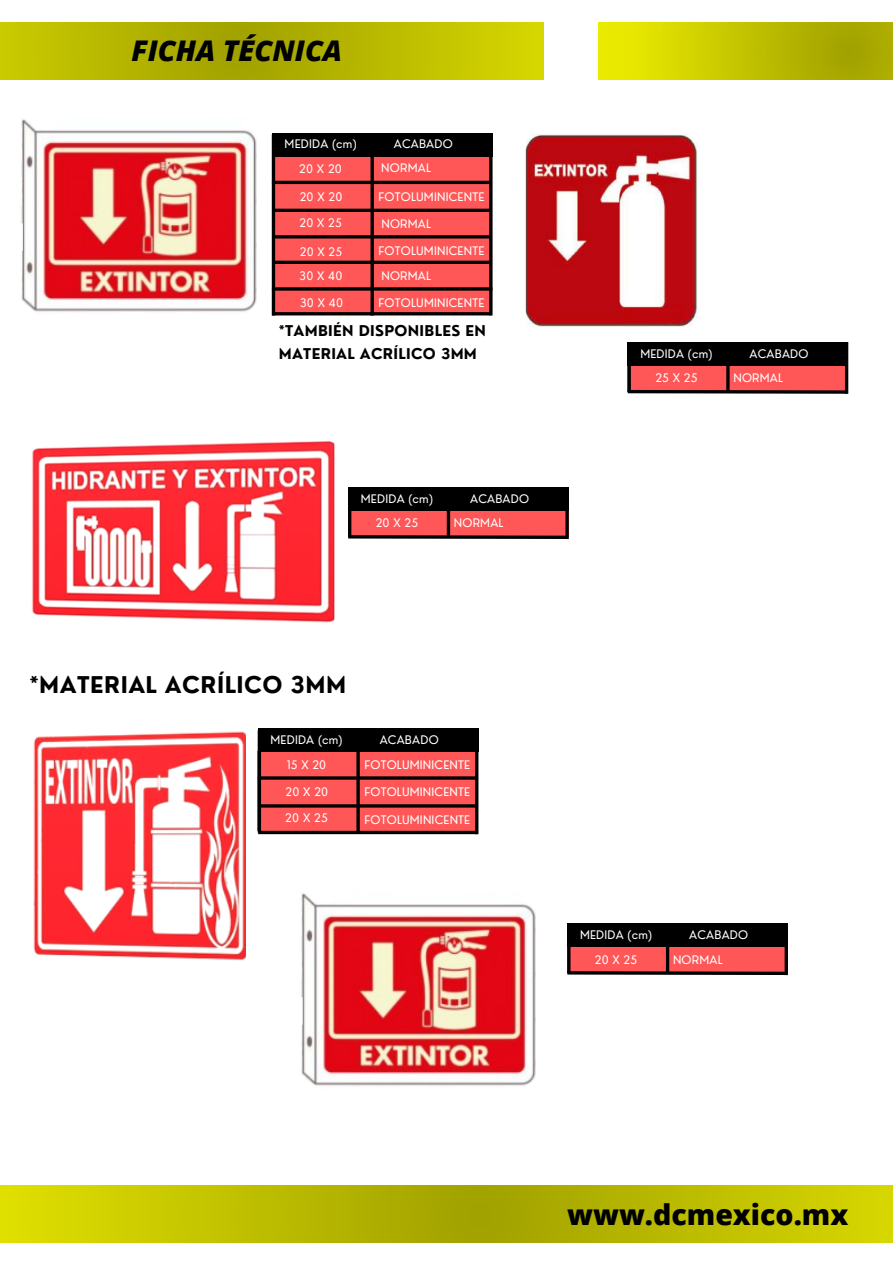
<style>
.page{position:relative;width:893px;height:1264px;background:#fff}
.page>*{position:absolute;margin:0;border:0;box-sizing:border-box;transform-origin:0 0}
.t1{font:800 28.5px "Open Sans";color:#000}
.t2{font:italic 800 28.5px "Open Sans";color:#000}
.t3{font:700 22.5px "Nourd";letter-spacing:.02em;color:#000}
.t4{font:700 14.55px/22.5px "Nourd";letter-spacing:.02em;color:#000}
.t5{font:11.55px/24.8px "Nourd";letter-spacing:.02em;color:#fff;text-align:center}
</style>
<div class="page">
<img style="left:0;top:1185px;width:892px;height:57px">
<img style="left:0;top:22px;width:543px;height:57px">
<img style="left:598px;top:22px;width:294px;height:58px">
<div style="left:348px;top:510px;width:220px;height:27px;background:#ff5757"></div>
<div style="left:348px;top:487px;width:220px;height:24px;background:#000"></div>
<svg style="left:348px;top:533px;width:221px;height:7px"></svg>
<hr style="left:446px;top:489px;width:4px;height:48px;background:#000">
<hr style="left:565px;top:487px;width:3px;height:52px;background:#000">
<hr style="left:348px;top:489px;width:3px;height:48px;background:#000">
<img style="left:32px;top:441px;width:303px;height:182px">
<img style="left:21px;top:119px;width:235px;height:193px">
<div style="left:272px;top:155px;width:219px;height:159px;background:#ff5757"></div>
<div style="left:272px;top:133px;width:220px;height:23px;background:#000"></div>
<hr style="left:272px;top:181px;width:219px;height:3px;background:#000">
<hr style="left:272px;top:235px;width:218px;height:3px;background:#000">
<svg style="left:370px;top:156px;width:4px;height:156px"></svg>
<hr style="left:272px;top:312px;width:218px;height:3px;background:#000">
<svg style="left:275px;top:287px;width:214px;height:4px"></svg>
<hr style="left:272px;top:261px;width:217px;height:3px;background:#000">
<hr style="left:272px;top:209px;width:218px;height:3px;background:#000">
<hr style="left:489px;top:134px;width:3px;height:181px;background:#000">
<hr style="left:272px;top:134px;width:3px;height:181px;background:#000">
<div style="left:258px;top:751px;width:219px;height:80px;background:#ff5757"></div>
<div style="left:258px;top:728px;width:220px;height:24px;background:#000"></div>
<hr style="left:258px;top:776px;width:219px;height:3px;background:#000">
<svg style="left:258px;top:830px;width:217px;height:4px"></svg>
<svg style="left:356px;top:752px;width:4px;height:80px"></svg>
<hr style="left:258px;top:804px;width:218px;height:3px;background:#000">
<hr style="left:475px;top:730px;width:3px;height:104px;background:#000">
<hr style="left:258px;top:730px;width:3px;height:102px;background:#000">
<img style="left:33px;top:731px;width:213px;height:230px">
<img style="left:301px;top:893px;width:234px;height:193px">
<div style="left:567px;top:945px;width:220px;height:27px;background:#ff5757"></div>
<div style="left:567px;top:923px;width:220px;height:23px;background:#000"></div>
<svg style="left:567px;top:969px;width:221px;height:7px"></svg>
<hr style="left:665px;top:924px;width:4px;height:49px;background:#000">
<hr style="left:784px;top:923px;width:3px;height:52px;background:#000">
<hr style="left:567px;top:924px;width:3px;height:49px;background:#000">
<img style="left:525px;top:134px;width:173px;height:193px">
<div style="left:627px;top:364px;width:221px;height:27px;background:#ff5757"></div>
<div style="left:627px;top:342px;width:221px;height:23px;background:#000"></div>
<svg style="left:627px;top:388px;width:222px;height:6px"></svg>
<hr style="left:726px;top:343px;width:3px;height:49px;background:#000">
<hr style="left:844px;top:342px;width:4px;height:52px;background:#000">
<svg style="left:627px;top:365px;width:4px;height:27px"></svg>
<h1 class="t2" style="left:131px;top:31px;width:212px">FICHA TÉCNICA</h1>
<p class="t5" style="left:284px;top:132px;width:74px">MEDIDA (cm)<br>20 X 20</p>
<p class="t5" style="left:299px;top:184px;width:44px">20 X 20</p>
<p class="t5" style="left:299px;top:210px;width:44px">20 X 25</p>
<p class="t5" style="left:299px;top:239px;width:44px;text-align:left">20 X 25<br>30 X 40</p>
<p class="t5" style="left:300px;top:290px;width:44px">30 X 40</p>
<p class="t5" style="left:381px;top:132px;width:73px;line-height:23.5px;text-align:left;text-indent:13px">ACABADO<br>NORMAL</p>
<p class="t5" style="left:378px;top:184px;width:107px">FOTOLUMINICENTE</p>
<p class="t5" style="left:381px;top:212px;width:51px">NORMAL</p>
<p class="t5" style="left:378px;top:238px;width:107px">FOTOLUMINICENTE</p>
<p class="t5" style="left:381px;top:264px;width:51px">NORMAL</p>
<p class="t5" style="left:378px;top:290px;width:107px">FOTOLUMINICENTE</p>
<p class="t4" style="left:279px;top:320px;width:209px">*TAMBIÉN DISPONIBLES EN<br>MATERIAL ACRÍLICO 3MM</p>
<p class="t5" style="left:361px;top:486px;width:74px">MEDIDA (cm)<br>20 X 25</p>
<p class="t5" style="left:454px;top:486px;width:77px;text-align:left;text-indent:16px">ACABADO<br>NORMAL</p>
<p class="t5" style="left:640px;top:341px;width:74px">MEDIDA (cm)<br>25 X 25</p>
<p class="t5" style="left:733px;top:341px;width:77px;text-align:left;text-indent:16px">ACABADO<br>NORMAL</p>
<h2 class="t3" style="left:29px;top:671px;width:318px">*MATERIAL ACRÍLICO 3MM</h2>
<p class="t5" style="left:270px;top:727px;width:74px">MEDIDA (cm)<br>15 X 20</p>
<p class="t5" style="left:285px;top:779px;width:44px">20 X 20</p>
<p class="t5" style="left:285px;top:805px;width:44px">20 X 25</p>
<p class="t5" style="left:380px;top:727px;width:60px">ACABADO</p>
<p class="t5" style="left:364px;top:752px;width:107px">FOTOLUMINICENTE</p>
<p class="t5" style="left:364px;top:779px;width:107px">FOTOLUMINICENTE</p>
<p class="t5" style="left:364px;top:807px;width:107px">FOTOLUMINICENTE</p>
<p class="t5" style="left:580px;top:922px;width:74px">MEDIDA (cm)<br>20 X 25</p>
<p class="t5" style="left:673px;top:922px;width:77px;text-align:left;text-indent:16px">ACABADO<br>NORMAL</p>
<h1 class="t1" style="left:567px;top:1194px;width:282px">www.dcmexico.mx</h1>
</div>
